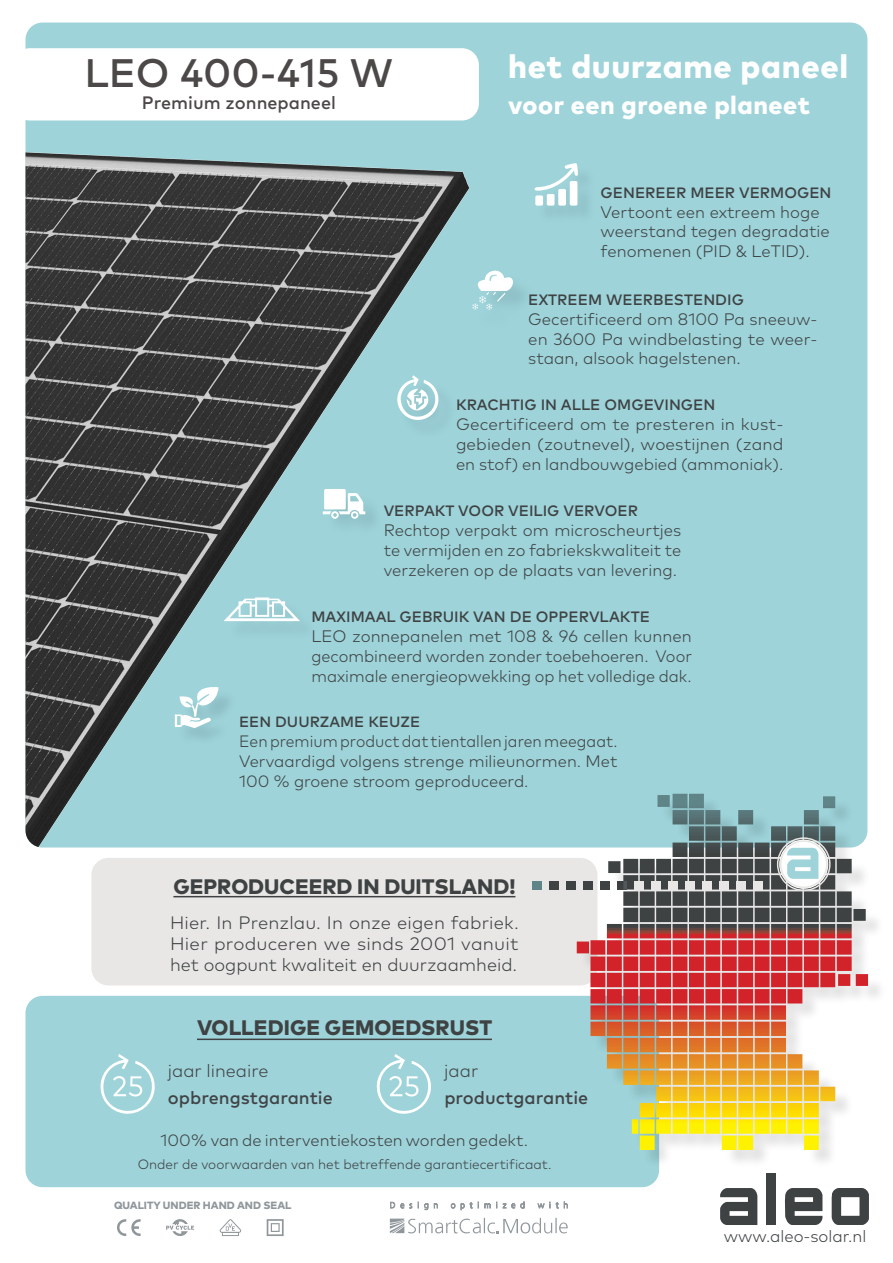
<style>
.page{position:relative;width:893px;height:1263px;background:#fff}
.page>*{position:absolute;margin:0;border:0;box-sizing:border-box;transform-origin:0 0}
.t1{font:500 39.75px "Mark Pro";color:#4b4847}
.t2{font:800 33px "Mark Pro";letter-spacing:.02em;color:#fff}
.t3{font:800 25.5px "Mark Pro";letter-spacing:.02em;color:#fff}
.t4{font:800 21px "Mark Pro";color:#3e4243}
.t5{font:300 18px/21px "Mark Pro";color:#3e4243;text-align:justify}
.t6{font:500 18px "Mark Pro";color:#414446}
.t7{font:500 18px "Mark Pro";color:#4b4847}
.t8{font:300 18px "Mark Pro";color:#414446}
.t9{font:300 16.65px/20px "Mark Pro";color:#3e4243;text-align:justify}
.t10{font:300 16.5px/19.8px "Mark Pro";color:#3e4243;text-align:justify;scale:.95 1}
.t11{font:300 16.5px "Mark Pro";color:#3e4243}
.t12{font:500 15px "Mark Pro";color:#3e4243}
.t13{font:500 14.85px "Mark Pro";color:#3e4243}
.t14{font:300 13.5px "Mark Pro";color:#3e4243}
.t15{font:800 10.5px "Mark Pro";color:#90979b}
</style>
<div class="page">
<svg style="left:117px;top:1219px;width:24px;height:17px"></svg>
<svg style="left:166px;top:1219px;width:28px;height:17px"></svg>
<svg style="left:220px;top:1219px;width:21px;height:17px"></svg>
<svg style="left:267px;top:1219px;width:17px;height:17px"></svg>
<svg style="left:390px;top:1201px;width:178px;height:10px"></svg>
<svg style="left:390px;top:1218px;width:178px;height:15px"></svg>
<div style="left:26px;top:23px;width:841px;height:824px;background:#9dd3d9;border-radius:17px"></div>
<img style="left:26px;top:152px;width:444px;height:695px">
<div style="left:26px;top:996px;width:633px;height:191px;background:#9dd3d9;border-radius:17px"></div>
<div style="left:91px;top:858px;width:506px;height:127px;background:#e8e7e5;border-radius:17px"></div>
<div style="left:13px;top:48px;width:466px;height:72px;background:#fff;border-radius:17px"></div>
<svg style="left:785px;top:1188px;width:37px;height:37px"></svg>
<svg style="left:832px;top:1188px;width:37px;height:37px"></svg>
<svg style="left:720px;top:1188px;width:37px;height:37px"></svg>
<div style="left:767px;top:1174px;width:9px;height:51px;background:#3e4243"></div>
<div style="left:579px;top:796px;width:308px;height:372px;background:#000;opacity:.11"></div>
<svg style="left:722px;top:796px;width:146px;height:354px"></svg>
<div style="left:753px;top:881px;width:10px;height:9px;background:#e8e7e5"></div>
<div style="left:736px;top:881px;width:10px;height:9px;background:#e8e7e5"></div>
<div style="left:719px;top:881px;width:10px;height:9px;background:#e8e7e5"></div>
<div style="left:702px;top:881px;width:10px;height:9px;background:#e8e7e5"></div>
<div style="left:685px;top:881px;width:9px;height:9px;background:#e8e7e5"></div>
<div style="left:668px;top:881px;width:9px;height:9px;background:#e8e7e5"></div>
<div style="left:651px;top:881px;width:9px;height:9px;background:#e8e7e5"></div>
<div style="left:634px;top:881px;width:9px;height:9px;background:#e8e7e5"></div>
<svg style="left:617px;top:881px;width:9px;height:9px"></svg>
<div style="left:600px;top:881px;width:9px;height:9px;background:#3e4243"></div>
<div style="left:583px;top:881px;width:9px;height:9px;background:#3e4243"></div>
<div style="left:566px;top:881px;width:9px;height:9px;background:#3e4243"></div>
<div style="left:549px;top:881px;width:9px;height:9px;background:#3e4243"></div>
<div style="left:532px;top:881px;width:9px;height:9px;background:#608589"></div>
<svg style="left:779px;top:840px;width:49px;height:49px"></svg>
<div style="left:777px;top:837px;width:54px;height:54px;border:1px solid #e8e7e5;border-radius:50%"></div>
<div style="left:780px;top:840px;width:48px;height:48px;border:1px solid #e8e7e5;border-radius:50%"></div>
<svg style="left:787px;top:848px;width:31px;height:31px"></svg>
<div style="left:177px;top:689px;width:60px;height:57px;background:#527277;opacity:.23"></div>
<svg style="left:175px;top:686px;width:44px;height:42px"></svg>
<div style="left:537px;top:165px;width:59px;height:59px;background:#99ced4"></div>
<svg style="left:534px;top:163px;width:44px;height:28px"></svg>
<div style="left:535px;top:195px;width:8px;height:11px;background:#fff;border-radius:2px"></div>
<div style="left:547px;top:194px;width:7px;height:12px;background:#fff;border-radius:2px"></div>
<div style="left:558px;top:189px;width:8px;height:17px;background:#fff;border-radius:2px"></div>
<div style="left:570px;top:181px;width:7px;height:25px;background:#fff;border-radius:2px"></div>
<svg style="left:472px;top:270px;width:44px;height:40px"></svg>
<div style="left:400px;top:379px;width:57px;height:59px;background:#9ad0d6"></div>
<svg style="left:396px;top:375px;width:43px;height:46px"></svg>
<div style="left:325px;top:491px;width:58px;height:46px;background:#9bd0d6"></div>
<svg style="left:323px;top:489px;width:42px;height:30px"></svg>
<div style="left:227px;top:600px;width:91px;height:40px;background:#9ad0d6"></div>
<svg style="left:224px;top:597px;width:76px;height:24px"></svg>
<hr style="left:173px;top:896px;width:342px;height:1px;background:#3e4243">
<hr style="left:197px;top:1038px;width:295px;height:2px;background:#3e4243">
<svg style="left:376px;top:1054px;width:55px;height:60px"></svg>
<svg style="left:100px;top:1054px;width:55px;height:60px"></svg>
<h1 class="t1" style="left:84px;top:43px;width:310px">LEO 400-415 W</h1>
<p class="t7" style="left:142px;top:89px;width:196px">Premium zonnepaneel</p>
<h2 class="t2" style="left:508px;top:41px;width:342px">het duurzame paneel</h2>
<h3 class="t3" style="left:508px;top:85px;width:303px">voor een groene planeet</h3>
<p class="t12" style="left:601px;top:181px;width:232px">GENEREER MEER VERMOGEN</p>
<p class="t9" style="left:601px;top:200px;width:231px;text-align:left">Vertoont een extreem hoge weerstand tegen degradatie fenomenen (PID &amp; LeTID).</p>
<p class="t12" style="left:528px;top:288px;width:217px">EXTREEM WEERBESTENDIG</p>
<p class="t9" style="left:528px;top:307px;width:291px">Gecertificeerd om 8100 Pa sneeuw&shy;en 3600 Pa windbelasting te weer&shy;staan, alsook hagelstenen.</p>
<p class="t12" style="left:456px;top:394px;width:261px">KRACHTIG IN ALLE OMGEVINGEN</p>
<p class="t9" style="left:456px;top:413px;width:329px">Gecertificeerd om te presteren in kust&shy;gebieden (zoutnevel), woestijnen (zand en stof) en landbouwgebied (ammoniak).</p>
<p class="t12" style="left:384px;top:499px;width:256px">VERPAKT VOOR VEILIG VERVOER</p>
<p class="t9" style="left:384px;top:519px;width:299px">Rechtop verpakt om microscheurtjes te vermijden en zo fabriekskwaliteit te verzekeren op de plaats van levering.</p>
<p class="t12" style="left:311px;top:605px;width:340px">MAXIMAAL GEBRUIK VAN DE OPPERVLAKTE</p>
<p class="t9" style="left:311px;top:625px;width:382px">LEO zonnepanelen met 108 &amp; 96 cellen kunnen gecombineerd worden zonder toebehoeren. Voor maximale energieopwekking op het volledige dak.</p>
<p class="t13" style="left:239px;top:711px;width:182px">EEN DUURZAME KEUZE</p>
<p class="t10" style="left:239px;top:730px;width:400px">Een premium product dat tientallen jaren meegaat.<br>Vervaardigd volgens strenge milieunormen. Met 100 % groene stroom geproduceerd.</p>
<p class="t4" style="left:173px;top:870px;width:343px">GEPRODUCEERD IN DUITSLAND!</p>
<p class="t5" style="left:170px;top:910px;width:350px">Hier. In Prenzlau. In onze eigen fabriek.<br>Hier produceren we sinds 2001 vanuit het oogpunt kwaliteit en duurzaamheid.</p>
<p class="t4" style="left:197px;top:1011px;width:297px">VOLLEDIGE GEMOEDSRUST</p>
<p class="t8" style="left:168px;top:1057px;width:102px">jaar lineaire</p>
<p class="t6" style="left:168px;top:1084px;width:166px">opbrengstgarantie</p>
<p class="t8" style="left:444px;top:1057px;width:36px">jaar</p>
<p class="t6" style="left:444px;top:1084px;width:145px">productgarantie</p>
<p class="t11" style="left:161px;top:1128px;width:369px">100% van de interventiekosten worden gedekt.</p>
<p class="t14" style="left:138px;top:1154px;width:416px">Onder de voorwaarden van het betreffende garantiecertificaat.</p>
<p class="t15" style="left:114px;top:1197px;width:179px">QUALITY UNDER HAND AND SEAL</p>
<p class="t9" style="left:724px;top:1224px;width:144px">www.aleo-solar.nl</p>
</div>
